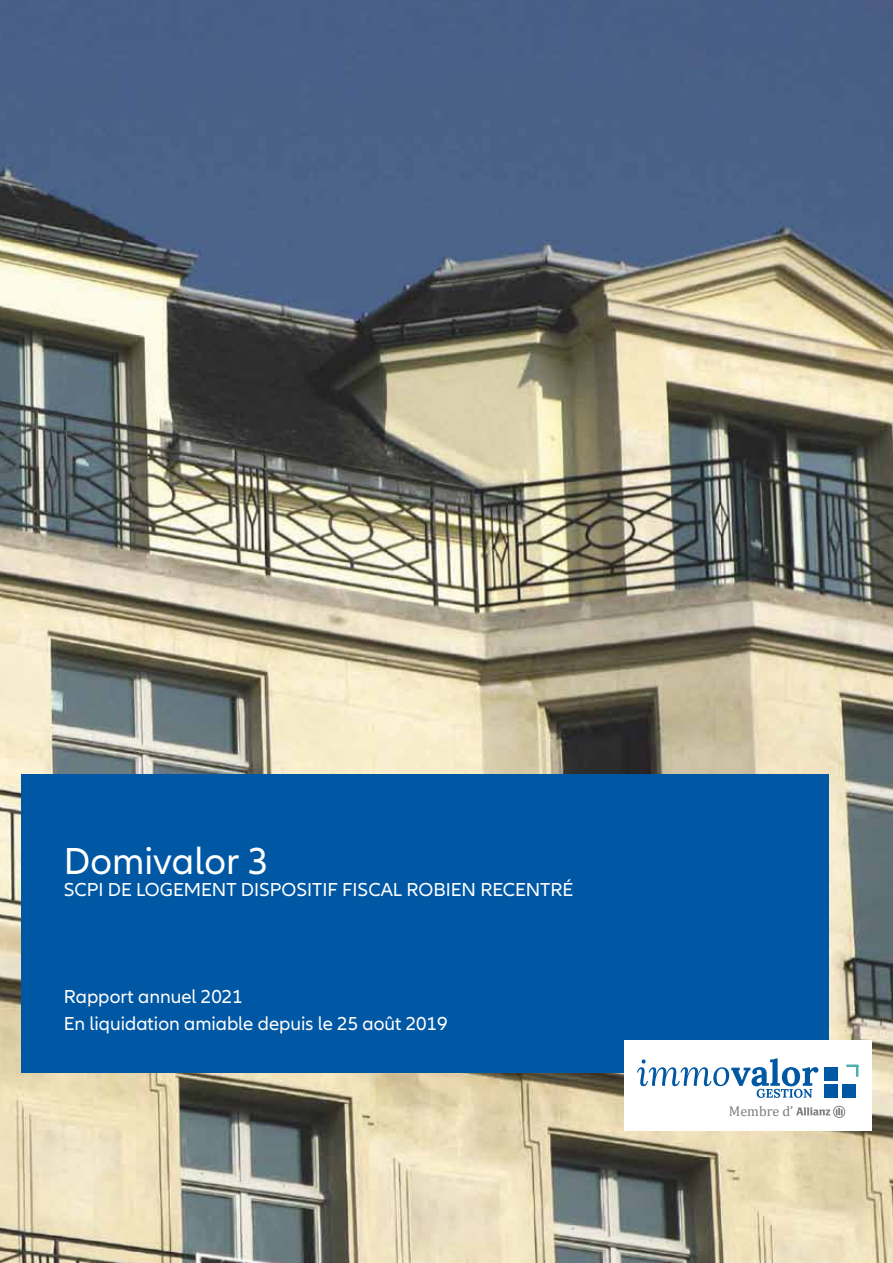
<style>
.page{position:relative;width:893px;height:1263px;background:#fff}
.page>*{position:absolute;margin:0;border:0;box-sizing:border-box;transform-origin:0 0}
.t1{font:39px "Allianz Neo";color:#fff}
.t2{font:19.5px/27px "Allianz Neo";color:#fff}
.t3{font:14.1px "Cambria";color:#7b7f80}
</style>
<div class="page">
<img style="left:0;top:0;width:893px;height:1263px">
<div style="left:21px;top:774px;width:808px;height:299px;background:#0058a4"></div>
<div style="left:624px;top:1041px;width:248px;height:90px;background:#fff"></div>
<svg style="left:796px;top:1106px;width:49px;height:12px"></svg>
<svg style="left:637px;top:1058px;width:181px;height:40px"></svg>
<div style="left:824px;top:1084px;width:14px;height:14px;background:#0058a4"></div>
<div style="left:824px;top:1067px;width:14px;height:14px;background:#0058a4"></div>
<div style="left:842px;top:1084px;width:14px;height:14px;background:#0058a4"></div>
<svg style="left:846px;top:1064px;width:12px;height:13px"></svg>
<h1 class="t1" style="left:64px;top:839px;width:207px">Domivalor 3</h1>
<p class="t2" style="left:64px;top:877px;width:511px">SCPI de logement Dispositi f fiscal Robi en recentré</p>
<p class="t2" style="left:64px;top:983px;width:385px">Rapport annuel 2021<br>En liquidation amiable depuis le 25 août 2019</p>
<p class="t3" style="left:729px;top:1102px;width:66px">Membre d’</p>
</div>
